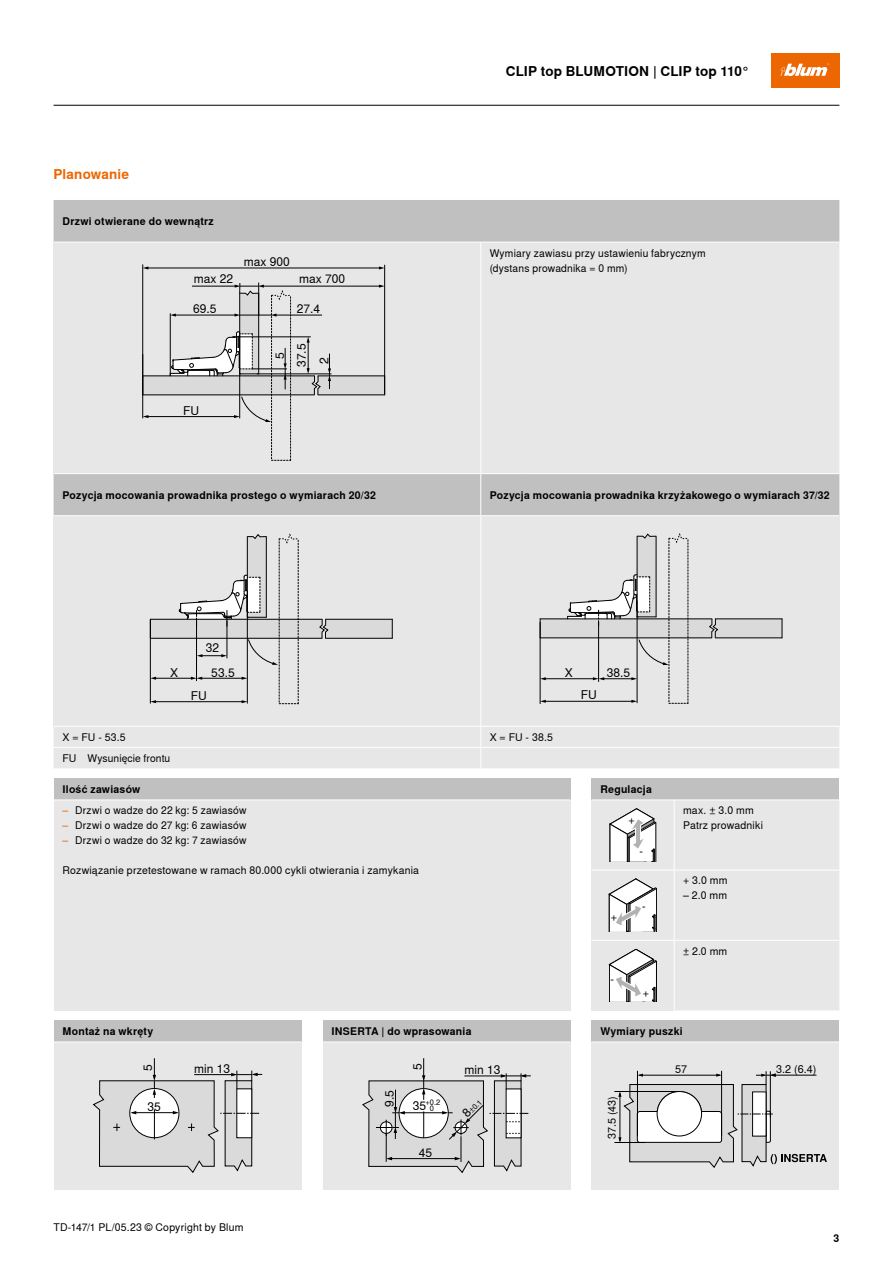
<style>
.page{position:relative;width:893px;height:1263px;background:#fff}
.page>*{position:absolute;margin:0;border:0;box-sizing:border-box;transform-origin:0 0}
.t1{font:700 13.5px "Nimbus Sans Global";letter-spacing:.01em;color:#000}
.t2{font:700 13.5px "Nimbus Sans Global";letter-spacing:.01em;color:#ec6602}
.t3{font:12px "Nimbus Sans Global";color:#000}
.t4{font:10.8px "Nimbus Sans Global";color:#000}
.t5{font:10.5px/15px "Nimbus Sans Global";letter-spacing:.02em;color:#000}
.t6{font:700 10.5px "Nimbus Sans Global";letter-spacing:.02em;color:#000}
.t7{font:7.5px/6px "Nimbus Sans Global";color:#000}
.s1{color:#ec6602}
.s2{font-size:12px}
</style>
<div class="page">
<div style="left:771px;top:54px;width:68px;height:34px;background:#ec6602"></div>
<svg style="left:780px;top:63px;width:49px;height:13px"></svg>
<div style="left:54px;top:1042px;width:247px;height:147px;background:#e7e7e7"></div>
<svg style="left:92px;top:1058px;width:170px;height:115px"></svg>
<div style="left:323px;top:1042px;width:247px;height:147px;background:#e7e7e7"></div>
<svg style="left:362px;top:1058px;width:169px;height:115px"></svg>
<div style="left:591px;top:1042px;width:248px;height:147px;background:#e7e7e7"></div>
<svg style="left:614px;top:1070px;width:213px;height:98px"></svg>
<div style="left:591px;top:870px;width:83px;height:70px;background:#e7e7e7"></div>
<svg style="left:609px;top:878px;width:48px;height:54px"></svg>
<div style="left:591px;top:940px;width:83px;height:70px;background:#e7e7e7"></div>
<svg style="left:609px;top:949px;width:48px;height:52px;background:#d3d3d3"></svg>
<div style="left:591px;top:800px;width:83px;height:70px;background:#e7e7e7"></div>
<svg style="left:609px;top:808px;width:47px;height:54px"></svg>
<div style="left:54px;top:779px;width:516px;height:21px;background:#c0c0c1"></div>
<div style="left:54px;top:800px;width:516px;height:210px;background:#e7e7e7"></div>
<hr style="left:54px;top:799px;width:516px;height:1px;background:#fff">
<div style="left:591px;top:779px;width:248px;height:21px;background:#c0c0c1"></div>
<div style="left:675px;top:800px;width:164px;height:210px;background:#e7e7e7"></div>
<hr style="left:591px;top:799px;width:83px;height:1px;background:#fff">
<hr style="left:674px;top:799px;width:165px;height:1px;background:#fff">
<hr style="left:591px;top:870px;width:83px;height:1px;background:#fff">
<hr style="left:674px;top:870px;width:165px;height:1px;background:#fff">
<hr style="left:591px;top:940px;width:83px;height:1px;background:#fff">
<hr style="left:674px;top:940px;width:165px;height:1px;background:#fff">
<div style="left:54px;top:1021px;width:247px;height:21px;background:#c0c0c1"></div>
<hr style="left:54px;top:1041px;width:247px;height:1px;background:#fff">
<div style="left:323px;top:1021px;width:247px;height:21px;background:#c0c0c1"></div>
<hr style="left:323px;top:1041px;width:247px;height:1px;background:#fff">
<div style="left:591px;top:1021px;width:248px;height:21px;background:#c0c0c1"></div>
<hr style="left:591px;top:1041px;width:248px;height:1px;background:#fff">
<div style="left:54px;top:200px;width:785px;height:42px;background:#c0c0c1"></div>
<svg style="left:54px;top:243px;width:785px;height:525px;background:#dfdfdf"></svg>
<hr style="left:480px;top:474px;width:1px;height:41px;background:#fff">
<hr style="left:481px;top:515px;width:42px;height:1px;background:#fff">
<hr style="left:523px;top:515px;width:316px;height:1px;background:#fff">
<hr style="left:481px;top:473px;width:42px;height:1px;background:#fff">
<hr style="left:523px;top:473px;width:316px;height:1px;background:#fff">
<hr style="left:54px;top:473px;width:427px;height:1px;background:#fff">
<hr style="left:54px;top:726px;width:427px;height:1px;background:#fff">
<hr style="left:54px;top:515px;width:427px;height:1px;background:#fff">
<hr style="left:481px;top:726px;width:42px;height:1px;background:#fff">
<hr style="left:523px;top:726px;width:316px;height:1px;background:#fff">
<svg style="left:480px;top:516px;width:1px;height:252px"></svg>
<hr style="left:480px;top:242px;width:1px;height:168px;background:#fff">
<svg style="left:480px;top:410px;width:1px;height:63px"></svg>
<hr style="left:54px;top:747px;width:427px;height:1px;background:#fff">
<hr style="left:481px;top:747px;width:42px;height:1px;background:#fff">
<hr style="left:523px;top:747px;width:316px;height:1px;background:#fff">
<hr style="left:54px;top:105px;width:785px;height:1px;background:#000">
<p class="t2" style="left:54px;top:166px;width:77px">Planowanie</p>
<p class="t6" style="left:63px;top:215px;width:153px">Drzwi otwierane do wewnątrz</p>
<p class="t3" style="left:244px;top:255px;width:48px">max 900</p>
<p class="t3" style="left:194px;top:272px;width:41px">max 22</p>
<p class="t3" style="left:299px;top:272px;width:48px">max 700</p>
<p class="t3" style="left:297px;top:302px;width:25px">27.4</p>
<p class="t3" style="left:193px;top:302px;width:25px">69.5</p>
<p class="t3" style="left:183px;top:403px;width:17px">FU</p>
<p class="t3" style="left:273px;top:359px;width:8px;rotate:-90deg">5</p>
<p class="t3" style="left:295px;top:367px;width:25px;rotate:-90deg">37.5</p>
<p class="t3" style="left:317px;top:364px;width:8px;rotate:-90deg">2</p>
<p class="t1" style="left:506px;top:63px;width:245px">CLIP top BLUMOTION | CLIP top 110°</p>
<p class="t5" style="left:490px;top:245px;width:217px">Wymiary zawiasu przy ustawieniu fabrycznym (dystans prowadnika = 0 mm)</p>
<p class="t6" style="left:63px;top:489px;width:315px">Pozycja mocowania prowadnika prostego o wymiarach 20/32</p>
<p class="t6" style="left:490px;top:489px;width:342px">Pozycja mocowania prowadnika krzyżakowego o wymiarach 37/32</p>
<p class="t3" style="left:206px;top:641px;width:15px">32</p>
<p class="t3" style="left:170px;top:665px;width:10px">X</p>
<p class="t3" style="left:211px;top:665px;width:25px">53.5</p>
<p class="t3" style="left:191px;top:689px;width:17px">FU</p>
<p class="t3" style="left:565px;top:666px;width:10px">X</p>
<p class="t3" style="left:581px;top:688px;width:17px">FU</p>
<p class="t3" style="left:607px;top:666px;width:25px">38.5</p>
<p class="t5" style="left:63px;top:729px;width:65px">X = FU - 53.5</p>
<p class="t5" style="left:490px;top:729px;width:65px">X = FU - 38.5</p>
<p class="t5" style="left:63px;top:751px;width:16px">FU</p>
<p class="t5" style="left:88px;top:750px;width:84px">Wysunięcie frontu</p>
<p class="t6" style="left:63px;top:783px;width:79px">Ilość zawiasów</p>
<p class="t6" style="left:600px;top:783px;width:53px">Regulacja</p>
<p class="t5" style="left:63px;top:803px;width:186px"><span class="s1">–</span> Drzwi o wadze do 22 kg: 5 zawiasów</p>
<p class="t5" style="left:63px;top:818px;width:185px"><span class="s1">–</span> Drzwi o wadze do 27 kg: 6 zawiasów</p>
<p class="t5" style="left:63px;top:833px;width:186px"><span class="s1">–</span> Drzwi o wadze do 32 kg: 7 zawiasów</p>
<p class="t5" style="left:63px;top:863px;width:358px">Rozwiązanie przetestowane w ramach 80.000 cykli otwierania i zamykania</p>
<p class="t4" style="left:628px;top:814px;width:8px">+</p>
<p class="t4" style="left:639px;top:844px;width:5px">-</p>
<p class="t4" style="left:611px;top:910px;width:8px">+</p>
<p class="t4" style="left:642px;top:900px;width:5px">-</p>
<p class="t4" style="left:610px;top:972px;width:5px">-</p>
<p class="t4" style="left:643px;top:987px;width:8px">+</p>
<p class="t5" style="left:683px;top:803px;width:81px">max. ± 3.0 mm<br>Patrz prowadniki</p>
<p class="t5" style="left:683px;top:873px;width:46px">+ 3.0 mm</p>
<p class="t5" style="left:683px;top:888px;width:46px">– 2.0 mm</p>
<p class="t5" style="left:683px;top:943px;width:46px">± 2.0 mm</p>
<p class="t6" style="left:63px;top:1025px;width:92px">Montaż na wkręty</p>
<p class="t6" style="left:331px;top:1025px;width:142px">INSERTA | do wprasowania</p>
<p class="t6" style="left:600px;top:1025px;width:84px">Wymiary puszki</p>
<p class="t3" style="left:141px;top:1070px;width:8px;rotate:-90deg">5</p>
<p class="t3" style="left:194px;top:1061px;width:38px">min 13</p>
<p class="t3" style="left:411px;top:1070px;width:8px;rotate:-90deg">5</p>
<p class="t3" style="left:383px;top:1107px;width:18px;rotate:-90deg">9.5</p>
<p class="t7" style="left:430px;top:1100px;width:12px;text-indent:-17px"><span class="s2">35</span>+0.2<br>0</p>
<p class="t3" style="left:148px;top:1100px;width:15px">35</p>
<p class="t3" style="left:464px;top:1063px;width:38px">min 13</p>
<p class="t7" style="left:464px;top:1114px;width:23px;rotate:-45deg"><span class="s2">8</span>±0.1</p>
<p class="t3" style="left:419px;top:1146px;width:15px">45</p>
<p class="t5" style="left:54px;top:1220px;width:191px">TD-147/1 PL/05.23 © Copyright by Blum</p>
<p class="t4" style="left:604px;top:1138px;width:44px;rotate:-90deg">37.5 (43)</p>
<p class="t4" style="left:675px;top:1061px;width:14px">57</p>
<p class="t4" style="left:776px;top:1061px;width:42px">3.2 (6.4)</p>
<p class="t6" style="left:833px;top:1232px;width:7px">3</p>
</div>
